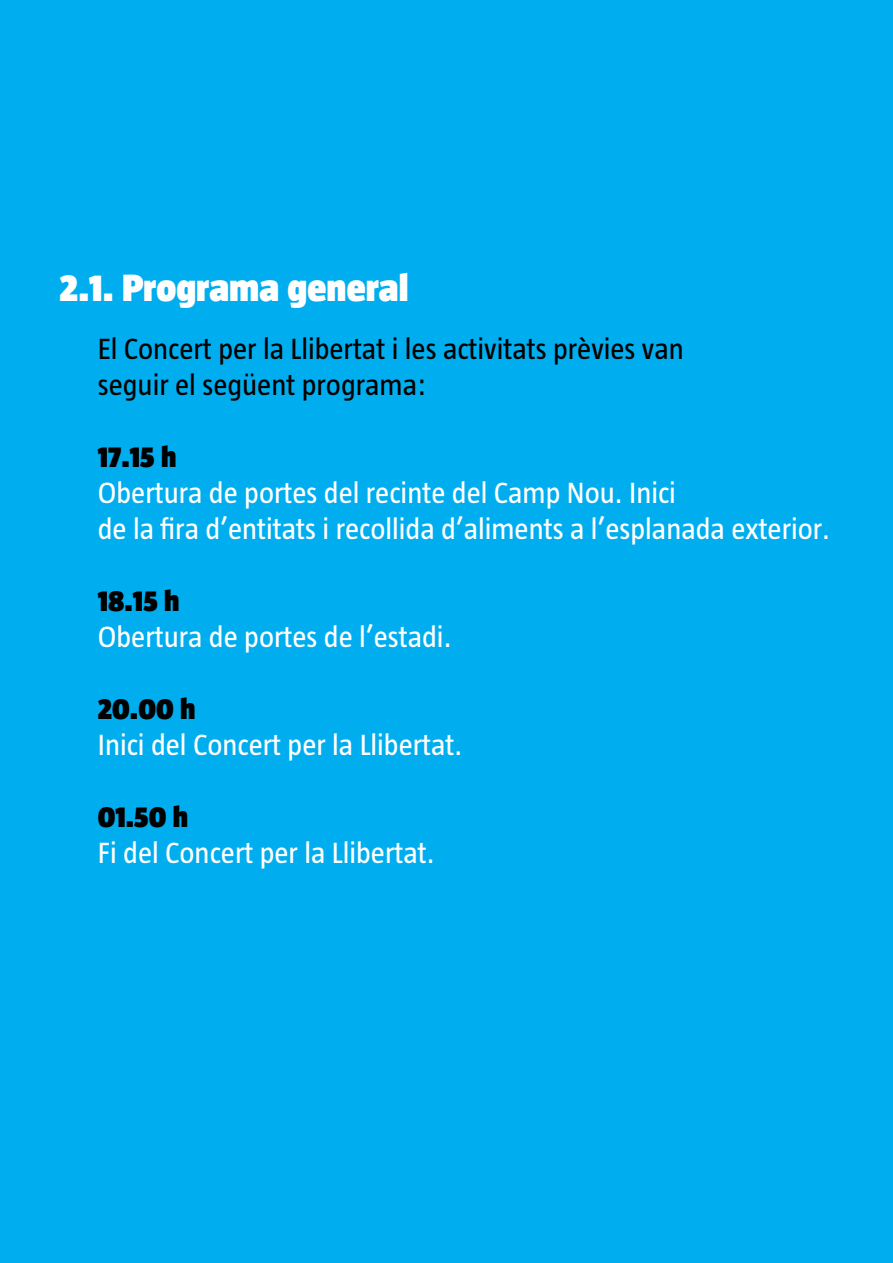
<style>
.page{position:relative;width:893px;height:1263px;background:#00aeef}
.page>*{position:absolute;margin:0;border:0;box-sizing:border-box;transform-origin:0 0}
.t1{font:900 39px "Taz";color:#fff}
.t2{font:30px/36px "Taz";color:#fff}
.t3{font:30px/36px "Taz";color:#000}
.t4{font:900 30px "Taz";color:#000}
</style>
<div class="page">
<h1 class="t1" style="left:60px;top:266px;width:351px">2.1. Programa general</h1>
<p class="t3" style="left:98px;top:330px;width:587px">El Concert per la Llibertat i les activitats prèvies van seguir el següent programa:</p>
<p class="t4" style="left:98px;top:440px;width:80px">17.15 h</p>
<p class="t2" style="left:98px;top:474px;width:734px">Obertura de portes del recinte del Camp Nou. Inici<br>de la fira d’entitats i recollida d’aliments a l’esplanada exterior.</p>
<p class="t4" style="left:98px;top:584px;width:83px">18.15 h</p>
<p class="t2" style="left:98px;top:618px;width:355px">Obertura de portes de l’estadi.</p>
<p class="t4" style="left:98px;top:692px;width:99px">20.00 h</p>
<p class="t2" style="left:98px;top:726px;width:366px">Inici del Concert per la Llibertat.</p>
<p class="t4" style="left:98px;top:800px;width:92px">01.50 h</p>
<p class="t2" style="left:98px;top:834px;width:338px">Fi del Concert per la Llibertat.</p>
</div>
